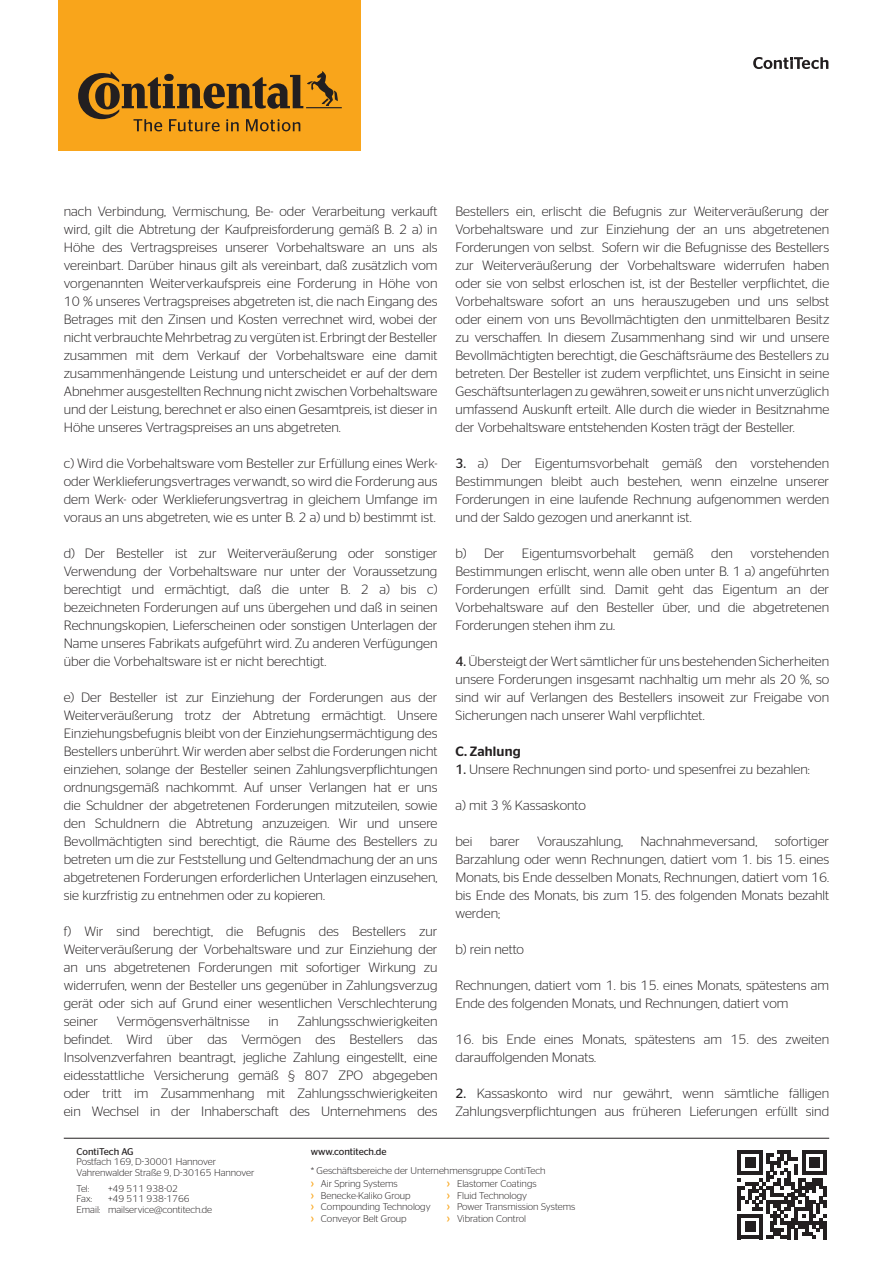
<style>
.page{position:relative;width:893px;height:1263px;background:#fff}
.page>*{position:absolute;margin:0;border:0;box-sizing:border-box;transform-origin:0 0}
.t1{font:300 13.5px/18px "Continental Stag Sans";color:#231f20;text-align:justify}
.t2{font:500 13.5px "Continental Stag Sans";letter-spacing:.01em;color:#231f20}
.t3{font:300 9.75px/11.7px "Continental Stag Sans";color:#231f20}
.t4{font:9.75px "Continental Stag Sans";color:#231f20}
.s1{font-weight:400}
.s2{font-weight:400;font-size:11.25px;color:#f9a51b}
</style>
<div class="page">
<hr style="left:64px;top:1138px;width:765px;height:1px;background:#231f20">
<svg style="left:753px;top:58px;width:76px;height:11px"></svg>
<svg style="left:738px;top:1150px;width:89px;height:89px"></svg>
<div style="left:58px;top:0;width:303px;height:151px;background:#f9a51b"></div>
<svg style="left:78px;top:71px;width:264px;height:60px"></svg>
<p class="t1" style="left:64px;top:202px;width:375px">nach Verbindung, Vermischung, Be- oder Verarbeitung verkauft wird, gilt die Abtretung der Kaufpreisforderung gemäß B. 2 a) in Höhe des Vertragspreises unserer Vorbehaltsware an uns als vereinbart. Darüber hinaus gilt als vereinbart, daß zusätzlich vom vorgenannten Weiterverkaufspreis eine Forderung in Höhe von 10 % unseres Vertragspreises abgetreten ist, die nach Eingang des Betrages mit den Zinsen und Kosten verrechnet wird, wobei der nicht verbrauchte Mehrbetrag zu vergüten ist. Erbringt der Besteller zusammen mit dem Verkauf der Vorbehaltsware eine damit zusammenhängende Leistung und unterscheidet er auf der dem Abnehmer ausgestellten Rechnung nicht zwischen Vorbehaltsware und der Leistung, berechnet er also einen Gesamtpreis, ist dieser in Höhe unseres Vertragspreises an uns abgetreten.</p>
<p class="t1" style="left:64px;top:454px;width:375px">c) Wird die Vorbehaltsware vom Besteller zur Erfüllung eines Werk&shy;oder Werklieferungsvertrages verwandt, so wird die Forderung aus dem Werk- oder Werklieferungsvertrag in gleichem Umfange im voraus an uns abgetreten, wie es unter B. 2 a) und b) bestimmt ist.</p>
<p class="t1" style="left:64px;top:544px;width:375px">d) Der Besteller ist zur Weiterveräußerung oder sonstiger Verwendung der Vorbehaltsware nur unter der Voraussetzung berechtigt und ermächtigt, daß die unter B. 2 a) bis c) bezeichneten Forderungen auf uns übergehen und daß in seinen Rechnungskopien, Lieferscheinen oder sonstigen Unterlagen der Name unseres Fabrikats aufgeführt wird. Zu anderen Verfügungen über die Vorbehaltsware ist er nicht berechtigt.</p>
<p class="t1" style="left:64px;top:688px;width:375px">e) Der Besteller ist zur Einziehung der Forderungen aus der Weiterveräußerung trotz der Abtretung ermächtigt. Unsere Einziehungsbefugnis bleibt von der Einziehungsermächtigung des Bestellers unberührt. Wir werden aber selbst die Forderungen nicht einziehen, solange der Besteller seinen Zahlungsverpflichtungen ordnungsgemäß nachkommt. Auf unser Verlangen hat er uns die Schuldner der abgetretenen Forderungen mitzuteilen, sowie den Schuldnern die Abtretung anzuzeigen. Wir und unsere Bevollmächtigten sind berechtigt, die Räume des Bestellers zu betreten um die zur Feststellung und Geltendmachung der an uns abgetretenen Forderungen erforderlichen Unterlagen einzusehen, sie kurzfristig zu entnehmen oder zu kopieren.</p>
<p class="t1" style="left:64px;top:922px;width:375px">f) Wir sind berechtigt, die Befugnis des Bestellers zur Weiterveräußerung der Vorbehaltsware und zur Einziehung der an uns abgetretenen Forderungen mit sofortiger Wirkung zu widerrufen, wenn der Besteller uns gegenüber in Zahlungsverzug gerät oder sich auf Grund einer wesentlichen Verschlechterung seiner</p>
<p class="t1" style="left:64px;top:1012px;width:375px;text-indent:234px">Zahlungsschwierigkeiten befindet. Wird über das Vermögen des Bestellers das Insolvenzverfahren beantragt, jegliche Zahlung eingestellt, eine eidesstattliche Versicherung gemäß § 807 ZPO abgegeben oder tritt im Zusammenhang mit Zahlungsschwierigkeiten ein Wechsel in der Inhaberschaft des Unternehmens des</p>
<p class="t1" style="left:117px;top:1012px;width:134px">Vermögensverhältnisse</p>
<p class="t1" style="left:269px;top:1012px;width:12px">in</p>
<p class="t1" style="left:455px;top:202px;width:375px">Bestellers ein, erlischt die Befugnis zur Weiterveräußerung der Vorbehaltsware und zur Einziehung der an uns abgetretenen Forderungen von selbst. Sofern wir die Befugnisse des Bestellers zur Weiterveräußerung der Vorbehaltsware widerrufen haben oder sie von selbst erloschen ist, ist der Besteller verpflichtet, die Vorbehaltsware sofort an uns herauszugeben und uns selbst oder einem von uns Bevollmächtigten den unmittelbaren Besitz zu verschaffen. In diesem Zusammenhang sind wir und unsere Bevollmächtigten berechtigt, die Geschäftsräume des Bestellers zu betreten. Der Besteller ist zudem verpflichtet, uns Einsicht in seine Geschäftsunterlagen zu gewähren, soweit er uns nicht unverzüglich umfassend Auskunft erteilt. Alle durch die wieder in Besitznahme der Vorbehaltsware entstehenden Kosten trägt der Besteller.</p>
<p class="t1" style="left:455px;top:454px;width:375px"><span class="s1">3.</span> a) Der Eigentumsvorbehalt gemäß den vorstehenden Bestimmungen bleibt auch bestehen, wenn einzelne unserer Forderungen in eine laufende Rechnung aufgenommen werden und der Saldo gezogen und anerkannt ist.</p>
<p class="t1" style="left:455px;top:544px;width:51px">b) Der</p>
<p class="t1" style="left:522px;top:544px;width:116px">Eigentumsvorbehalt</p>
<p class="t1" style="left:654px;top:544px;width:42px">gemäß</p>
<p class="t1" style="left:711px;top:544px;width:23px">den</p>
<p class="t1" style="left:455px;top:544px;width:375px;text-indent:295px">vorstehenden Bestimmungen erlischt, wenn alle oben unter B. 1 a) angeführten Forderungen erfüllt sind. Damit geht das Eigentum an der Vorbehaltsware auf den Besteller über, und die abgetretenen Forderungen stehen ihm zu.</p>
<p class="t1" style="left:455px;top:652px;width:375px"><span class="s1">4.</span> Übersteigt der Wert sämtlicher für uns bestehenden Sicherheiten unsere Forderungen insgesamt nachhaltig um mehr als 20 %, so sind wir auf Verlangen des Bestellers insoweit zur Freigabe von Sicherungen nach unserer Wahl verpflichtet.</p>
<p class="t2" style="left:455px;top:743px;width:67px">C. Zahlung</p>
<p class="t1" style="left:455px;top:760px;width:356px"><span class="s1">1.</span> Unsere Rechnungen sind porto- und spesenfrei zu bezahlen:</p>
<p class="t1" style="left:455px;top:796px;width:132px">a) mit 3 % Kassaskonto</p>
<p class="t1" style="left:455px;top:832px;width:19px">bei</p>
<p class="t1" style="left:490px;top:832px;width:31px">barer</p>
<p class="t1" style="left:537px;top:832px;width:88px">Vorauszahlung,</p>
<p class="t1" style="left:640px;top:832px;width:118px">Nachnahmeversand,</p>
<p class="t1" style="left:455px;top:832px;width:375px;text-indent:319px">sofortiger Barzahlung oder wenn Rechnungen, datiert vom 1. bis 15. eines Monats, bis Ende desselben Monats, Rechnungen, datiert vom 16. bis Ende des Monats, bis zum 15. des folgenden Monats bezahlt werden;</p>
<p class="t1" style="left:455px;top:940px;width:70px">b) rein netto</p>
<p class="t1" style="left:455px;top:976px;width:375px">Rechnungen, datiert vom 1. bis 15. eines Monats, spätestens am<br>Ende des folgenden Monats, und Rechnungen, datiert vom</p>
<p class="t1" style="left:455px;top:1030px;width:375px">16. bis Ende eines Monats, spätestens am 15. des zweiten darauffolgenden Monats.</p>
<p class="t1" style="left:455px;top:1084px;width:375px"><span class="s1">2.</span> Kassaskonto wird nur gewährt, wenn sämtliche fälligen<br>Zahlungsverpflichtungen aus früheren Lieferungen erfüllt sind</p>
<p class="t4" style="left:77px;top:1146px;width:59px">ContiTech AG</p>
<p class="t3" style="left:77px;top:1156px;width:180px;line-height:10.5px">Postfach 169, D-30001 Hannover<br>Vahrenwalder Straße 9, D-30165 Hannover</p>
<p class="t3" style="left:77px;top:1182px;width:14px">Tel:</p>
<p class="t3" style="left:108px;top:1182px;width:72px">+49 511 938-02</p>
<p class="t3" style="left:77px;top:1192px;width:17px">Fax:</p>
<p class="t3" style="left:77px;top:1193px;width:137px;line-height:10.5px;text-indent:32px">+49 511 938-1766<br>Email: mailservice@contitech.de</p>
<p class="t4" style="left:311px;top:1146px;width:77px">www.contitech.de</p>
<p class="t3" style="left:311px;top:1164px;width:236px;line-height:13px">* Geschäftsbereiche der Unternehmensgruppe ContiTech <span class="s2">›</span> Air Spring Systems</p>
<p class="t3" style="left:311px;top:1189px;width:121px"><span class="s2">›</span> Benecke-Kaliko Group<br><span class="s2">›</span> Compounding Technology <span class="s2">›</span> Conveyor Belt Group</p>
<p class="t3" style="left:447px;top:1177px;width:130px"><span class="s2">›</span> Elastomer Coatings<br><span class="s2">›</span> Fluid Technology<br><span class="s2">›</span> Power Transmission Systems <span class="s2">›</span> Vibration Control</p>
</div>
